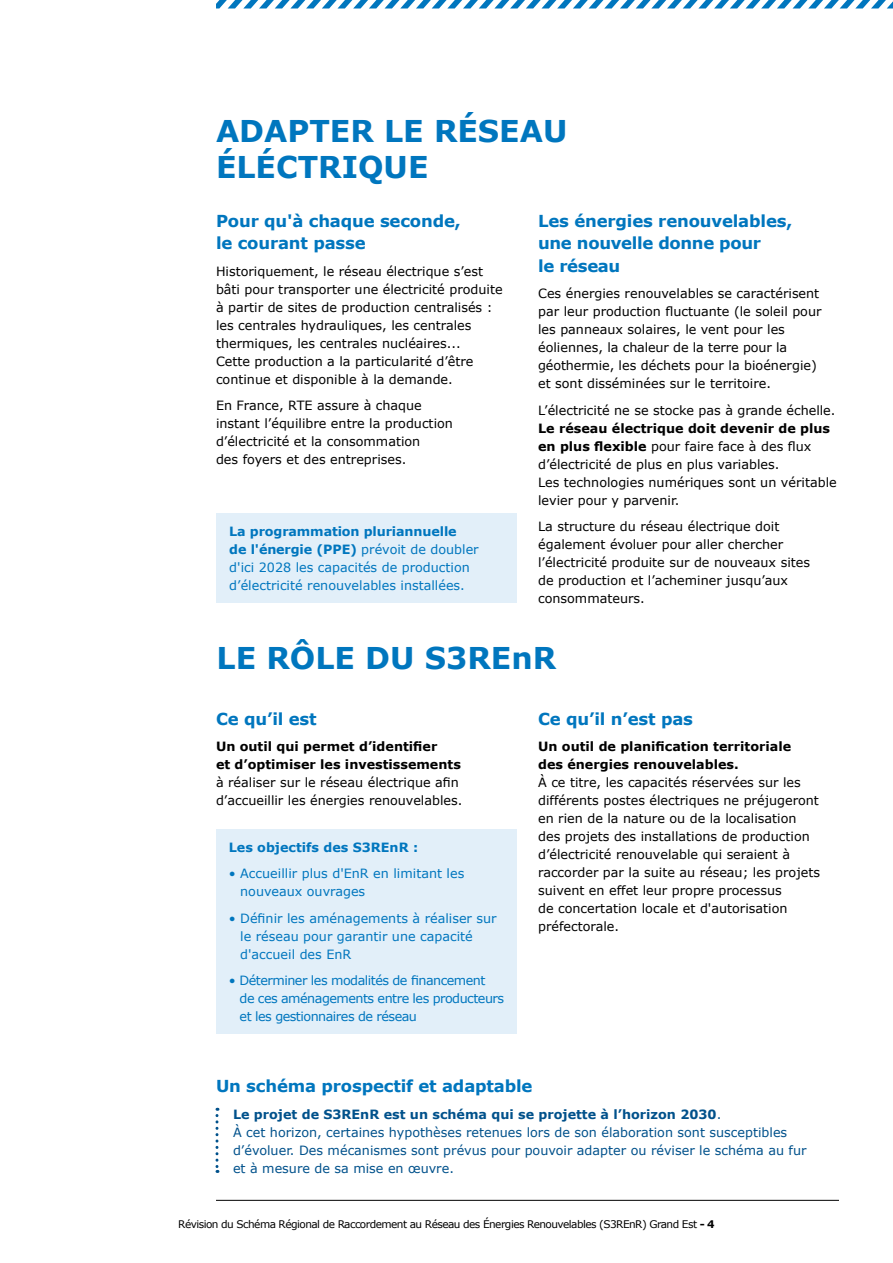
<style>
.page{position:relative;width:893px;height:1263px;background:#fff}
.page>*{position:absolute;margin:0;border:0;box-sizing:border-box;transform-origin:0 0}
.t1{font:700 30px/36px "Verdana";color:#0076be}
.t2{font:700 16.5px/22.5px "Verdana";letter-spacing:-.01em;color:#0076be}
.t3{font:12.75px/18px "Verdana";color:#000}
.t4{font:12.75px/18px "Verdana";color:#0076be}
.t5{font:12.75px/18px "Verdana";color:#00518b}
.t6{font:12.75px/18px "Verdana";letter-spacing:-.04em;color:#0076be}
.t7{font:700 12.75px "Verdana";color:#0076be}
.t8{font:10.5px "Verdana";letter-spacing:-.05em;color:#000}
.s1{font-weight:700}
</style>
<div class="page">
<hr style="left:216px;top:1200px;width:623px;height:1px;background:#000">
<svg style="left:216px;top:0;width:677px;height:9px"></svg>
<div style="left:217px;top:513px;width:300px;height:89px;background:#e2eff9"></div>
<div style="left:216px;top:829px;width:301px;height:205px;background:#e2eff9"></div>
<svg style="left:215px;top:1108px;width:3px;height:65px"></svg>
<p class="t1" style="left:216px;top:112px;width:353px">ADAPTER LE RÉSEAU<br>ÉLÉCTRIQUE</p>
<p class="t2" style="left:216px;top:209px;width:246px">Pour qu'à chaque seconde, le courant passe</p>
<p class="t3" style="left:216px;top:262px;width:288px">Historiquement, le réseau électrique s’est bâti pour transporter une électricité produite à partir de sites de production centralisés : les centrales hydrauliques, les centrales thermiques, les centrales nucléaires...<br>Cette production a la particularité d’être continue et disponible à la demande.</p>
<p class="t3" style="left:216px;top:396px;width:238px">En France, RTE assure à chaque instant l’équilibre entre la production d’électricité et la consommation<br>des foyers et des entreprises.</p>
<p class="t4" style="left:229px;top:522px;width:251px"><span class="s1">La programmation pluriannuelle<br>de l'énergie (PPE)</span> prévoit de doubler d'ici 2028 les capacités de production d’électricité renouvelables installées.</p>
<p class="t2" style="left:538px;top:209px;width:256px">Les énergies renouvelables, une nouvelle donne pour<br>le réseau</p>
<p class="t3" style="left:538px;top:284px;width:285px">Ces énergies renouvelables se caractérisent par leur production fluctuante (le soleil pour les panneaux solaires, le vent pour les éoliennes, la chaleur de la terre pour la géothermie, les déchets pour la bioénergie) et sont disséminées sur le territoire.</p>
<p class="t3" style="left:538px;top:401px;width:300px">L’électricité ne se stocke pas à grande échelle.<br><span class="s1">Le réseau électrique doit devenir de plus en plus flexible</span> pour faire face à des flux d’électricité de plus en plus variables.<br>Les technologies numériques sont un véritable levier pour y parvenir.</p>
<p class="t3" style="left:538px;top:517px;width:273px">La structure du réseau électrique doit également évoluer pour aller chercher l’électricité produite sur de nouveaux sites de production et l’acheminer jusqu’aux consommateurs.</p>
<p class="t1" style="left:217px;top:639px;width:341px">LE RÔLE DU S3REnR</p>
<p class="t2" style="left:216px;top:707px;width:102px">Ce qu’il est</p>
<p class="t3" style="left:216px;top:737px;width:248px"><span class="s1">Un outil qui permet d’identifier<br>et d’optimiser les investissements </span>à réaliser sur le réseau électrique afin d’accueillir les énergies renouvelables.</p>
<p class="t7" style="left:229px;top:838px;width:191px">Les objectifs des S3REnR :</p>
<p class="t4" style="left:240px;top:864px;width:226px;text-indent:-11px">• Accueillir plus d'EnR en limitant les nouveaux ouvrages</p>
<p class="t4" style="left:240px;top:909px;width:258px;text-indent:-11px">• Définir les aménagements à réaliser sur le réseau pour garantir une capacité d'accueil des EnR</p>
<p class="t6" style="left:240px;top:971px;width:266px;text-indent:-11px">• Déterminer les modalités de financement<br>de ces aménagements entre les producteurs et les gestionnaires de réseau</p>
<p class="t2" style="left:538px;top:707px;width:156px">Ce qu’il n’est pas</p>
<p class="t3" style="left:538px;top:737px;width:283px"><span class="s1">Un outil de planification territoriale<br>des énergies renouvelables.<br></span>À ce titre, les capacités réservées sur les différents postes électriques ne préjugeront en rien de la nature ou de la localisation des projets des installations de production d’électricité renouvelable qui seraient à raccorder par la suite au réseau; les projets suivent en effet leur propre processus<br>de concertation locale et d'autorisation préfectorale.</p>
<p class="t2" style="left:216px;top:1074px;width:318px">Un schéma prospectif et adaptable</p>
<p class="t5" style="left:233px;top:1105px;width:575px"><span class="s1">Le projet de S3REnR est un schéma qui se projette à l’horizon 2030</span>.<br>À cet horizon, certaines hypothèses retenues lors de son élaboration sont susceptibles d’évoluer. Des mécanismes sont prévus pour pouvoir adapter ou réviser le schéma au fur et à mesure de sa mise en œuvre.</p>
<p class="t8" style="left:178px;top:1217px;width:538px">Révision du Schéma Régional de Raccordement au Réseau des Énergies Renouvelables (S3REnR) Grand Est <span class="s1">- 4</span></p>
</div>
